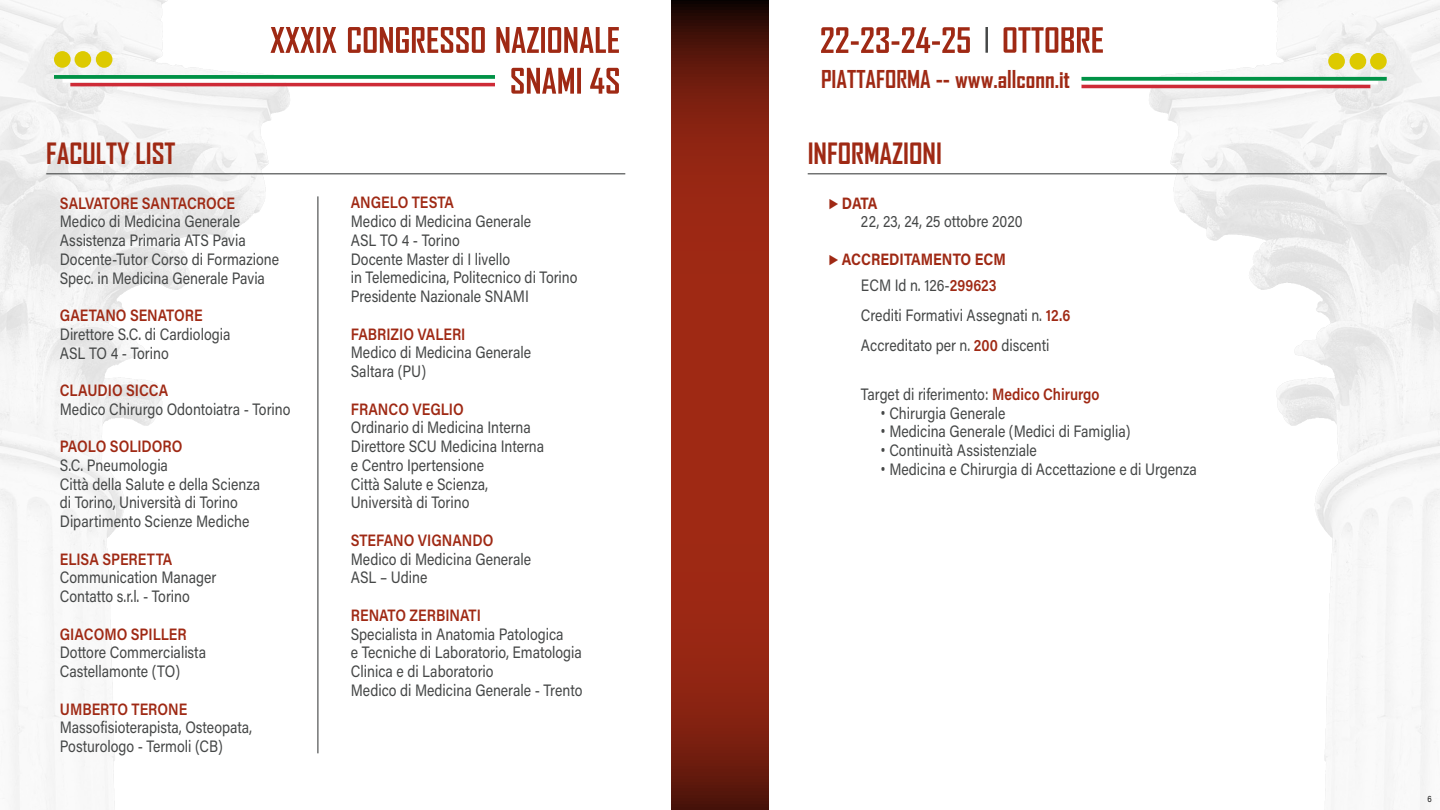
<style>
.page{position:relative;width:1440px;height:810px;background:#fff}
.page>*{position:absolute;margin:0;border:0;box-sizing:border-box;transform-origin:0 0}
.t1{font:700 28.12px "Agency FB";color:#9f2914}
.t2{font:700 23.55px "Agency FB";color:#9f2914}
.t3{font:16.5px/18.8px "Acumin Pro";color:#454747;scale:.85 1}
.t4{font:600 16.5px "Acumin Pro";color:#9f2914;scale:.85 1}
.t5{font:700 16.5px/26.2px "Acumin Pro";letter-spacing:-.005em;color:#9f2914;scale:.85 1}
.t6{font:9.23px "Acumin Pro";color:#000;scale:.85 1}
.s1{font-weight:900;color:#9f2914}
.s2{font-weight:700;color:#9f2914}
.s3{font-weight:900}
.s4{font-weight:400;color:#454747}
.s5{font-weight:600}
.s6{font-weight:600;color:#9f2914}
.s7{font-family:"Open Sans"}
</style>
<div class="page">
<svg style="left:672px;top:0;width:96px;height:810px;background:#8a2311"></svg>
<img style="left:1128px;top:0;width:312px;height:810px">
<img style="left:0;top:0;width:312px;height:810px">
<svg style="left:271px;top:27px;width:65px;height:26px"></svg>
<svg style="left:348px;top:27px;width:137px;height:26px"></svg>
<svg style="left:496px;top:27px;width:123px;height:26px"></svg>
<svg style="left:511px;top:68px;width:108px;height:26px"></svg>
<hr style="left:70px;top:83px;width:425px;height:3px;background:#ce2b37">
<svg style="left:63px;top:79px;width:432px;height:4px"></svg>
<svg style="left:54px;top:75px;width:441px;height:4px;background:#0d974f"></svg>
<div style="left:54px;top:51px;width:17px;height:17px;background:#ddca00;border-radius:50%"></div>
<div style="left:75px;top:51px;width:16px;height:17px;background:#ddca00;border-radius:50%"></div>
<div style="left:96px;top:51px;width:16px;height:17px;background:#ddca00;border-radius:50%"></div>
<svg style="left:1004px;top:27px;width:99px;height:26px"></svg>
<svg style="left:821px;top:27px;width:149px;height:26px"></svg>
<hr style="left:985px;top:27px;width:3px;height:26px;background:#454747">
<svg style="left:1082px;top:84px;width:288px;height:4px"></svg>
<hr style="left:1082px;top:81px;width:296px;height:3px;background:#fff">
<svg style="left:1082px;top:77px;width:305px;height:4px"></svg>
<div style="left:1370px;top:53px;width:17px;height:17px;background:#ddca00;border-radius:50%"></div>
<div style="left:1350px;top:53px;width:16px;height:17px;background:#ddca00;border-radius:50%"></div>
<div style="left:1328px;top:53px;width:17px;height:17px;background:#ddca00;border-radius:50%"></div>
<hr style="left:808px;top:173px;width:579px;height:1px;background:#454747">
<hr style="left:46px;top:173px;width:579px;height:1px;background:#454747">
<hr style="left:317px;top:196px;width:1px;height:557px;background:#454747">
<h2 class="t2" style="left:821px;top:65px;width:251px">PIATTAFORMA -- www.allconn.it</h2>
<h1 class="t1" style="left:46px;top:135px;width:131px">FACULTY LIST</h1>
<h1 class="t1" style="left:808px;top:135px;width:136px">INFORMAZIONI</h1>
<p class="t4" style="left:60px;top:191px;width:208px">SALVATORE SANTACROCE</p>
<p class="t3" style="left:60px;top:211px;width:259px">Medico di Medicina Generale<br>Assistenza Primaria ATS Pavia<br>Docente-Tutor Corso di Formazione<br>Spec. in Medicina Generale Pavia</p>
<p class="t4" style="left:60px;top:304px;width:170px">GAETANO SENATORE</p>
<p class="t3" style="left:60px;top:324px;width:202px">Direttore S.C. di Cardiologia<br>ASL TO 4 - Torino</p>
<p class="t4" style="left:60px;top:379px;width:129px">CLAUDIO SICCA</p>
<p class="t3" style="left:60px;top:399px;width:273px">Medico Chirurgo Odontoiatra - Torino</p>
<p class="t4" style="left:60px;top:435px;width:146px">PAOLO SOLIDORO</p>
<p class="t3" style="left:60px;top:455px;width:237px">S.C. Pneumologia<br>Città della Salute e della Scienza di Torino, Università di Torino<br>Dipartimento Scienze Mediche</p>
<p class="t4" style="left:60px;top:547px;width:134px">ELISA SPERETTA</p>
<p class="t3" style="left:60px;top:568px;width:186px">Communication Manager<br>Contatto s.r.l. - Torino</p>
<p class="t4" style="left:60px;top:622px;width:151px">GIACOMO SPILLER</p>
<p class="t3" style="left:60px;top:643px;width:174px">Dottore Commercialista<br>Castellamonte (TO)</p>
<p class="t4" style="left:60px;top:697px;width:152px">UMBERTO TERONE</p>
<p class="t3" style="left:60px;top:718px;width:228px">Massofisioterapista, Osteopata,<br>Posturologo - Termoli (CB)</p>
<p class="t4" style="left:351px;top:191px;width:123px">ANGELO TESTA</p>
<p class="t3" style="left:351px;top:211px;width:268px">Medico di Medicina Generale<br>ASL TO 4 - Torino<br>Docente Master di I livello<br>in Telemedicina, Politecnico di Torino<br>Presidente Nazionale SNAMI</p>
<p class="t4" style="left:351px;top:322px;width:136px">FABRIZIO VALERI</p>
<p class="t3" style="left:351px;top:343px;width:214px">Medico di Medicina Generale<br>Saltara (PU)</p>
<p class="t4" style="left:351px;top:397px;width:134px">FRANCO VEGLIO</p>
<p class="t3" style="left:351px;top:418px;width:229px">Ordinario di Medicina Interna<br>Direttore SCU Medicina Interna e Centro Ipertensione<br>Città Salute e Scienza,<br>Università di Torino</p>
<p class="t4" style="left:351px;top:529px;width:169px">STEFANO VIGNANDO</p>
<p class="t3" style="left:351px;top:549px;width:214px">Medico di Medicina Generale<br>ASL – Udine</p>
<p class="t4" style="left:351px;top:604px;width:155px">RENATO ZERBINATI</p>
<p class="t3" style="left:351px;top:624px;width:274px">Specialista in Anatomia Patologica<br>e Tecniche di Laboratorio, Ematologia Clinica e di Laboratorio<br>Medico di Medicina Generale - Trento</p>
<p class="t3" style="left:861px;top:193px;width:192px;text-indent:-32px"><span class="s1">▶</span> <span class="s2">DATA<br></span>22, 23, 24, 25 ottobre 2020</p>
<p class="t5" style="left:861px;top:245px;width:172px;text-indent:-32px"><span class="s3">▶</span> ACCREDITAMENTO ECM<br><span class="s4">ECM Id n. 126-</span><span class="s5">299623</span></p>
<p class="t3" style="left:861px;top:300px;width:248px;line-height:30px">Crediti Formativi Assegnati n. <span class="s6">12.6<br></span>Accreditato per n. <span class="s6">200</span> discenti</p>
<p class="t3" style="left:861px;top:384px;width:282px">Target di riferimento: <span class="s6">Medico Chirurgo</span></p>
<p class="t3" style="left:880px;top:403px;width:149px"><span class="s7">•</span> Chirurgia Generale</p>
<p class="t3" style="left:880px;top:421px;width:296px"><span class="s7">•</span> Medicina Generale (Medici di Famiglia)</p>
<p class="t3" style="left:880px;top:440px;width:186px"><span class="s7">•</span> Continuità Assistenziale</p>
<p class="t3" style="left:880px;top:459px;width:374px"><span class="s7">•</span> Medicina e Chirurgia di Accettazione e di Urgenza</p>
<p class="t6" style="left:1427px;top:792px;width:7px">6</p>
</div>
